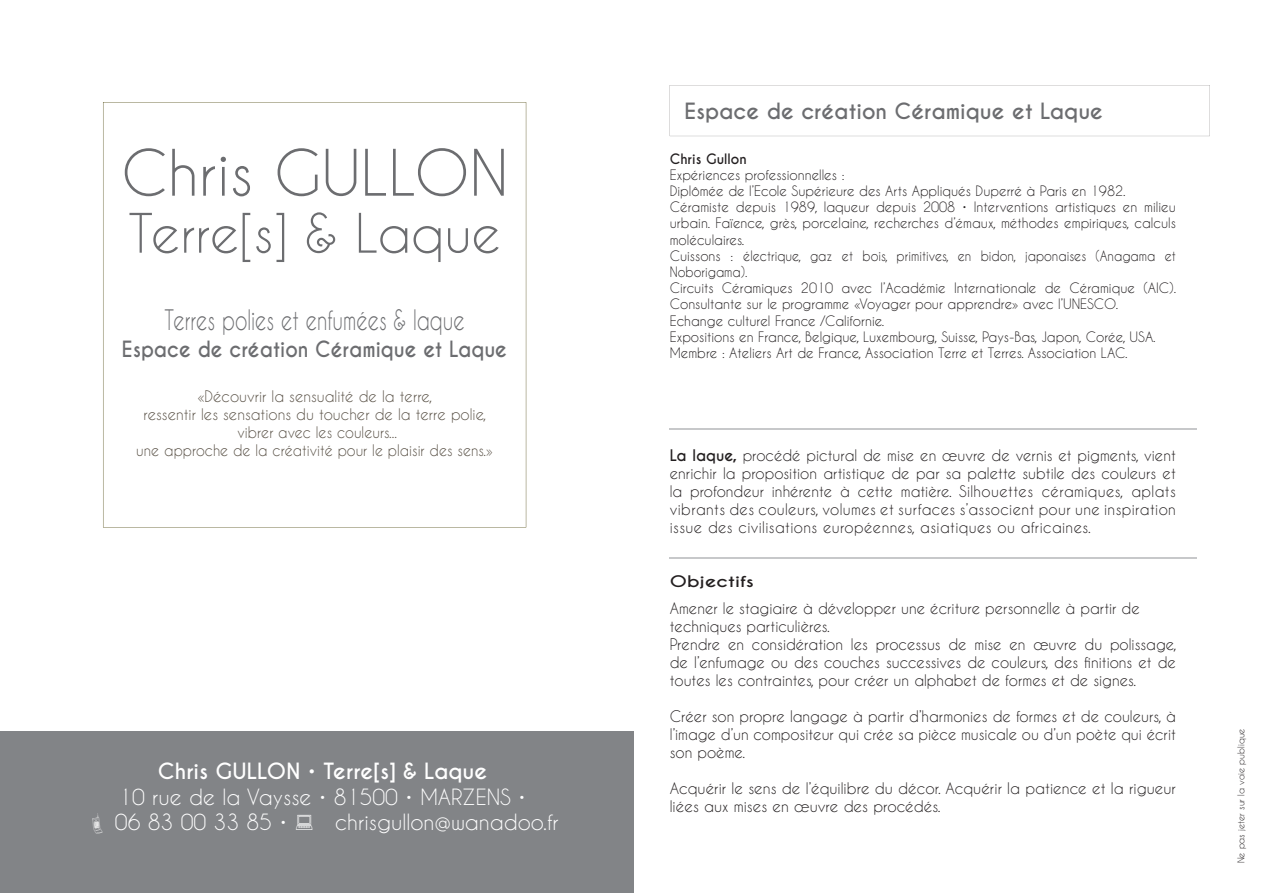
<style>
.page{position:relative;width:1263px;height:893px;background:#fff}
.page>*{position:absolute;margin:0;border:0;box-sizing:border-box;transform-origin:0 0}
.t1{font:60px "Caviar Dreams";color:#6c6d70}
.t2{font:51px "Caviar Dreams";color:#6c6d70}
.t3{font:26.4px "Caviar Dreams";color:#6c6d70;scale:.75 1}
.t4{font:21px/25.2px "Caviar Dreams";color:#fff}
.t5{font:700 21px "Caviar Dreams";color:#6c6d70}
.t6{font:700 21px "Caviar Dreams";color:#6c6d70;scale:.92 1}
.t7{font:700 21px "Caviar Dreams";color:#fff}
.t8{font:15px/18px "Caviar Dreams";color:#231f20;text-align:justify}
.t9{font:15px/18px "Caviar Dreams";color:#585045;text-align:center}
.t10{font:700 15px "Caviar Dreams";color:#231f20;scale:1.25 1}
.t11{font:13.5px/16.2px "Caviar Dreams";color:#231f20}
.t12{font:700 13.5px "Caviar Dreams";color:#231f20}
.t13{font:9px "Caviar Dreams";color:#231f20}
.s1{font-weight:700}
</style>
<div class="page">
<svg style="left:670px;top:85px;width:540px;height:51px"></svg>
<hr style="left:670px;top:428px;width:527px;height:1px;background:#c7c8ca">
<hr style="left:670px;top:557px;width:527px;height:2px;background:#c7c8ca">
<div style="left:0;top:731px;width:634px;height:162px;background:#828487"></div>
<svg style="left:103px;top:102px;width:423px;height:425px"></svg>
<h1 class="t1" style="left:121px;top:137px;width:388px">Chris GULLON</h1>
<h2 class="t2" style="left:128px;top:203px;width:374px">Terre[s] &amp; Laque</h2>
<h3 class="t3" style="left:165px;top:304px;width:402px">Terres polies et enfumées &amp; laque</h3>
<h3 class="t6" style="left:122px;top:336px;width:420px">Espace de création Céramique et Laque</h3>
<p class="t9" style="left:136px;top:387px;width:358px">«Découvrir la sensualité de la terre,<br>ressentir les sensations du toucher de la terre polie, vibrer avec les couleurs...<br>une approche de la créativité pour le plaisir des sens.»</p>
<h3 class="t7" style="left:158px;top:759px;width:331px">Chris GULLON • Terre[s] &amp; Laque</h3>
<h3 class="t4" style="left:115px;top:784px;width:413px">10 rue de la Vaysse • 81500 • MARZENS •<br>06 83 00 33 85 •</h3>
<h3 class="t4" style="left:335px;top:809px;width:225px">chrisgullon@wanadoo.fr</h3>
<h3 class="t5" style="left:684px;top:98px;width:420px">Espace de création Céramique et Laque</h3>
<p class="t12" style="left:670px;top:150px;width:78px">Chris Gullon</p>
<p class="t11" style="left:670px;top:166px;width:508px">Expériences professionnelles :<br>Diplômée de l’Ecole Supérieure des Arts Appliqués Duperré à Paris en 1982.<br>Céramiste depuis 1989, laqueur depuis 2008 • Interventions artistiques en milieu urbain. Faïence, grès, porcelaine, recherches d’émaux, méthodes empiriques, calculs moléculaires.<br>Cuissons : électrique, gaz et bois, primitives, en bidon, japonaises (Anagama et Noborigama).<br>Circuits Céramiques 2010 avec l’Académie Internationale de Céramique (AIC).<br>Consultante sur le programme «Voyager pour apprendre» avec l’UNESCO.<br>Echange culturel France /Californie.<br>Expositions en France, Belgique, Luxembourg, Suisse, Pays-Bas, Japon, Corée, USA.<br>Membre : Ateliers Art de France, Association Terre et Terres. Association LAC.</p>
<p class="t8" style="left:670px;top:446px;width:508px"><span class="s1">La laque,</span> procédé pictural de mise en œuvre de vernis et pigments, vient enrichir la proposition artistique de par sa palette subtile des couleurs et la profondeur inhérente à cette matière. Silhouettes céramiques, aplats vibrants des couleurs, volumes et surfaces s’associent pour une inspiration issue des civilisations européennes, asiatiques ou africaines.</p>
<p class="t10" style="left:670px;top:573px;width:69px">Objectifs</p>
<p class="t8" style="left:670px;top:599px;width:508px;text-align:left">Amener le stagiaire à développer une écriture personnelle à partir de techniques particulières.<br>Prendre en considération les processus de mise en œuvre du polissage, de l’enfumage ou des couches successives de couleurs, des finitions et de toutes les contraintes, pour créer un alphabet de formes et de signes.</p>
<p class="t8" style="left:670px;top:707px;width:508px">Créer son propre langage à partir d’harmonies de formes et de couleurs, à l’image d’un compositeur qui crée sa pièce musicale ou d’un poète qui écrit son poème.</p>
<p class="t8" style="left:670px;top:779px;width:508px">Acquérir le sens de l’équilibre du décor. Acquérir la patience et la rigueur liées aux mises en œuvre des procédés.</p>
<p class="t13" style="left:1236px;top:863px;width:136px;rotate:-90deg">Ne pas jeter sur la voie publique</p>
</div>
